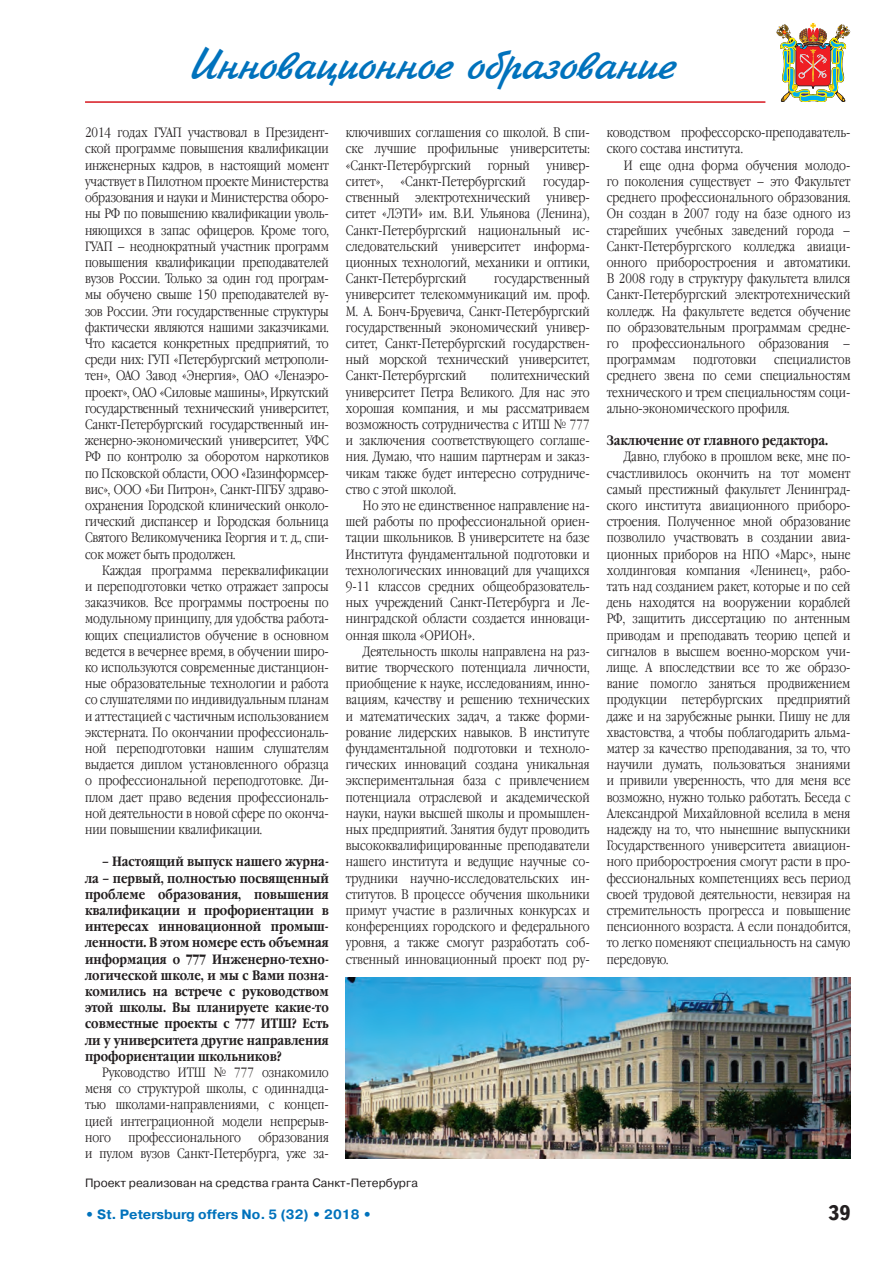
<style>
.page{position:relative;width:893px;height:1263px;background:#fff}
.page>*{position:absolute;margin:0;border:0;box-sizing:border-box;transform-origin:0 0}
.t1{font:45px "Jikharev Plain";color:#0072bc}
.t2{font:700 21px "Taxi";color:#231f20}
.t3{font:300 13.5px/16.2px "Garamond Narrow C";color:#231f20;text-align:justify}
.t4{font:700 13.5px/16.2px "Garamond Narrow C";color:#231f20;text-align:justify}
.t5{font:700 13.5px "Pragmatica C";color:#0072bc}
.t6{font:12px "Pragmatica C";color:#231f20}
</style>
<div class="page">
<img style="left:776px;top:23px;width:74px;height:79px">
<hr style="left:85px;top:101px;width:680px;height:2px;background:#d7171f">
<img style="left:346px;top:977px;width:504px;height:181px">
<h1 class="t1" style="left:188px;top:38px;width:487px">Инновационное образование</h1>
<p class="t3" style="left:85px;top:125px;width:245px">2014 годах ГУАП участвовал в Президент&shy;ской программе повышения квалификации инженерных кадров, в настоящий момент участвует в Пилотном проекте Министерства образования и науки и Министерства оборо&shy;ны РФ по повышению квалификации уволь&shy;няющихся в запас офицеров. Кроме того, ГУАП – неоднократный участник программ повышения квалификации преподавателей вузов России. Только за один год програм&shy;мы обучено свыше 150 преподавателей ву&shy;зов России. Эти государственные структуры фактически являются нашими заказчиками.<br>Что касается конкретных предприятий, то среди них: ГУП «Петербургский метрополи&shy;тен», ОАО Завод «Энергия», ОАО «Ленаэро&shy;проект», ОАО «Силовые машины», Иркутский государственный технический университет, Санкт-Петербургский государственный ин&shy;женерно-экономический университет, УФС РФ по контролю за оборотом наркотиков по Псковской области, ООО «Газинформсер&shy;вис», ООО «Би Питрон», Санкт-ПГБУ здраво&shy;охранения Городской клинический онколо&shy;гический диспансер и Городская больница Святого Великомученика Георгия и т. д., спи&shy;сок может быть продолжен.</p>
<p class="t3" style="left:85px;top:562px;width:245px;text-indent:17px">Каждая программа переквалификации и переподготовки четко отражает запросы заказчиков. Все программы построены по модульному принципу, для удобства работа&shy;ющих специалистов обучение в основном ведется в вечернее время, в обучении широ&shy;ко используются современные дистанцион&shy;ные образовательные технологии и работа со слушателями по индивидуальным планам и аттестацией с частичным использованием экстерната. По окончании профессиональ&shy;ной переподготовки нашим слушателям выдается диплом установленного образца о профессиональной переподготовке. Ди&shy;плом дает право ведения профессиональ&shy;ной деятельности в новой сфере по оконча&shy;нии повышении квалификации.</p>
<p class="t4" style="left:85px;top:854px;width:245px;text-indent:17px">– Настоящий выпуск нашего журна&shy;ла – первый, полностью посвященный проблеме образования, повышения квалификации и профориентации в интересах инновационной промыш&shy;ленности. В этом номере есть объемная информация о 777 Инженерно-техно&shy;логической школе, и мы с Вами позна&shy;комились на встрече с руководством этой школы. Вы планируете какие-то совместные проекты с 777 ИТШ? Есть ли у университета другие направления профориентации школьников?</p>
<p class="t3" style="left:85px;top:1065px;width:245px;text-indent:17px">Руководство ИТШ № 777 ознакомило меня со структурой школы, с одиннадца&shy;тью школами-направлениями, с концеп&shy;цией интеграционной модели непрерыв&shy;ного</p>
<p class="t3" style="left:85px;top:1129px;width:245px;text-align:right">образования<br>и пулом вузов Санкт-Петербурга, уже за-</p>
<p class="t3" style="left:128px;top:1129px;width:114px">профессионального</p>
<p class="t3" style="left:346px;top:125px;width:245px">ключивших соглашения со школой. В спи&shy;ске лучшие профильные университеты: «Санкт-Петербургский горный универ&shy;ситет»,</p>
<p class="t3" style="left:400px;top:174px;width:127px">«Санкт-Петербургский</p>
<p class="t3" style="left:346px;top:174px;width:245px;text-indent:197px">государ&shy;ственный электротехнический универ&shy;ситет «ЛЭТИ» им. В.И. Ульянова (Ленина), Санкт-Петербургский национальный ис&shy;следовательский университет информа&shy;ционных технологий, механики и оптики, Санкт-Петербургский</p>
<p class="t3" style="left:346px;top:271px;width:245px;text-indent:148px">государственный университет телекоммуникаций им. проф.<br>М. А. Бонч-Бруевича, Санкт-Петербургский государственный экономический универ&shy;ситет, Санкт-Петербургский государствен&shy;ный морской технический университет, Санкт-Петербургский</p>
<p class="t3" style="left:346px;top:368px;width:245px;text-indent:145px">политехнический университет Петра Великого. Для нас это хорошая компания, и мы рассматриваем возможность сотрудничества с ИТШ № 777 и заключения соответствующего соглаше&shy;ния. Думаю, что нашим партнерам и заказ&shy;чикам также будет интересно сотрудниче&shy;ство с этой школой.</p>
<p class="t3" style="left:346px;top:498px;width:245px;text-indent:17px">Но это не единственное направление на&shy;шей работы по профессиональной ориен&shy;тации школьников. В университете на базе Института фундаментальной подготовки и технологических инноваций для учащихся 9-11 классов средних общеобразователь&shy;ных учреждений Санкт-Петербурга и Ле&shy;нинградской области создается инноваци&shy;онная школа «ОРИОН».</p>
<p class="t3" style="left:346px;top:643px;width:245px;text-indent:17px">Деятельность школы направлена на раз&shy;витие творческого потенциала личности, приобщение к науке, исследованиям, инно&shy;вациям, качеству и решению технических и математических задач, а также форми&shy;рование лидерских навыков. В институте фундаментальной подготовки и техноло&shy;гических инноваций создана уникальная экспериментальная база с привлечением потенциала отраслевой и академической науки, науки высшей школы и промышлен&shy;ных предприятий. Занятия будут проводить высококвалифицированные преподаватели нашего института и ведущие научные со&shy;трудники научно-исследовательских ин&shy;ститутов. В процессе обучения школьники примут участие в различных конкурсах и конференциях городского и федерального уровня, а также смогут разработать соб&shy;ственный инновационный проект под ру-</p>
<p class="t6" style="left:85px;top:1176px;width:334px">Проект реализован на средства гранта Санкт-Петербурга</p>
<p class="t5" style="left:85px;top:1207px;width:288px">• St. Petersburg offers No. 5 (32) • 2018 •</p>
<p class="t3" style="left:607px;top:125px;width:245px">ководством профессорско-преподаватель&shy;ского состава института.</p>
<p class="t3" style="left:607px;top:157px;width:245px;text-indent:17px">И еще одна форма обучения молодо&shy;го поколения существует – это Факультет среднего профессионального образования.<br>Он создан в 2007 году на базе одного из старейших учебных заведений города – Санкт-Петербургского колледжа авиаци&shy;онного приборостроения и автоматики.<br>В 2008 году в структуру факультета влился Санкт-Петербургский электротехнический колледж. На факультете ведется обучение по образовательным программам средне&shy;го профессионального образования – программам</p>
<p class="t3" style="left:607px;top:352px;width:245px;text-indent:167px">специалистов среднего звена по семи специальностям технического и трем специальностям соци&shy;ально-экономического профиля.</p>
<p class="t4" style="left:607px;top:433px;width:223px">Заключение от главного редактора.</p>
<p class="t3" style="left:607px;top:449px;width:245px;text-indent:17px">Давно, глубоко в прошлом веке, мне по&shy;счастливилось окончить на тот момент самый престижный факультет Ленинград&shy;ского института авиационного приборо&shy;строения. Полученное мной образование позволило участвовать в создании авиа&shy;ционных приборов на НПО «Марс», ныне холдинговая компания «Ленинец», рабо&shy;тать над созданием ракет, которые и по сей день находятся на вооружении кораблей РФ, защитить диссертацию по антенным приводам и преподавать теорию цепей и сигналов в высшем военно-морском учи&shy;лище. А впоследствии все то же образо&shy;вание помогло заняться продвижением продукции петербургских предприятий даже и на зарубежные рынки. Пишу не для хвастовства, а чтобы поблагодарить альма&shy;матер за качество преподавания, за то, что научили думать, пользоваться знаниями и привили уверенность, что для меня все возможно, нужно только работать. Беседа с Александрой Михайловной вселила в меня надежду на то, что нынешние выпускники Государственного университета авиацион&shy;ного приборостроения смогут расти в про&shy;фессиональных компетенциях весь период своей трудовой деятельности, невзирая на стремительность прогресса и повышение пенсионного возраста. А если понадобится, то легко поменяют специальность на самую передовую.</p>
<p class="t3" style="left:693px;top:352px;width:65px">подготовки</p>
<h2 class="t2" style="left:828px;top:1200px;width:24px">39</h2>
</div>
